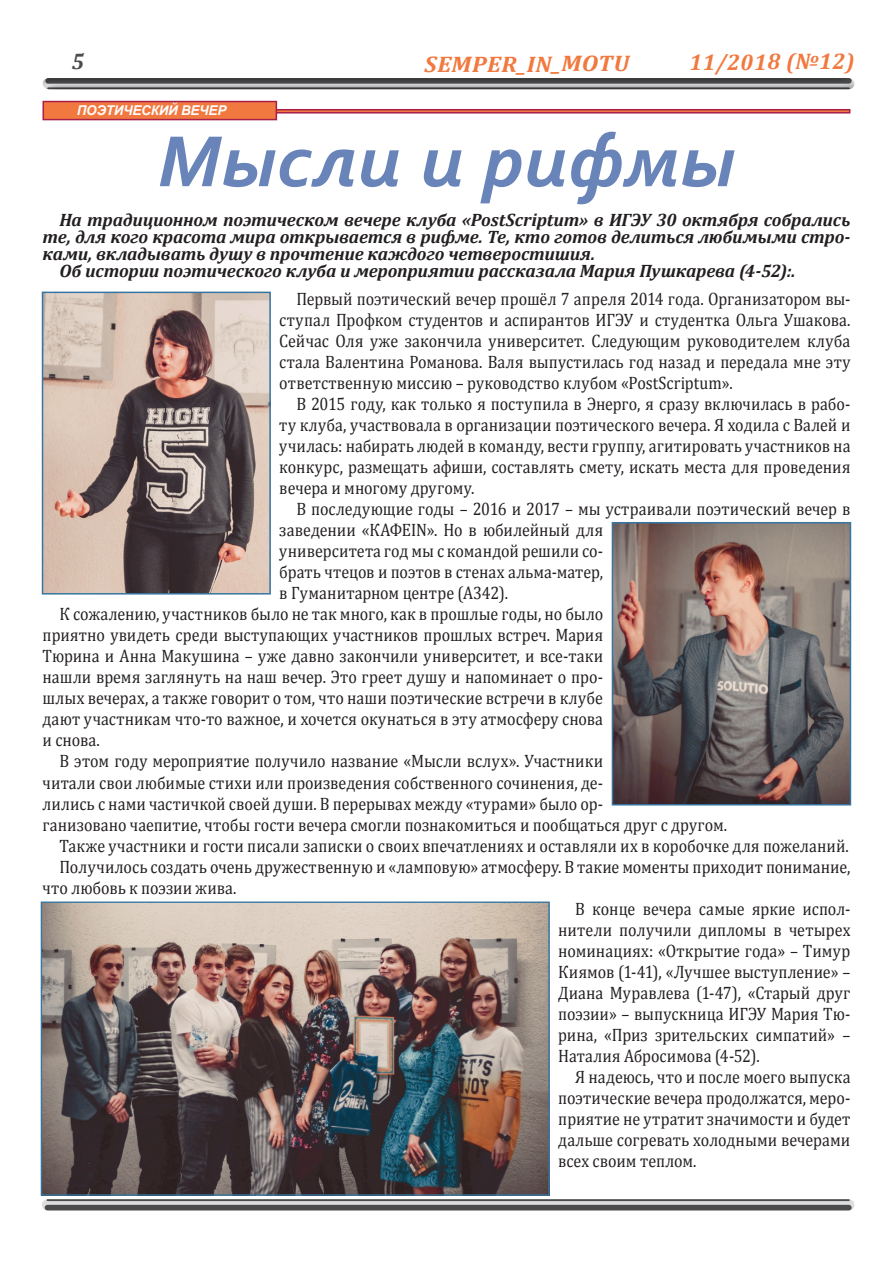
<style>
.page{position:relative;width:893px;height:1263px;background:#fff}
.page>*{position:absolute;margin:0;border:0;box-sizing:border-box;transform-origin:0 0}
.t1{font:italic 700 75.75px "Corbel";color:#6884b9;scale:1.05 1}
.t2{font:italic 700 22.5px "Cambria";color:#f1793f;scale:1.09 1}
.t3{font:italic 700 22.5px "Cambria";color:#f1793f}
.t4{font:18px/21px "Cambria";color:#231f20;text-align:justify;scale:.89 1}
.t5{font:italic 700 18px "Cambria";letter-spacing:-.01em;color:#231f20}
.t6{font:italic 700 13.5px "Arial";letter-spacing:-.02em;color:#fefbfc}
</style>
<div class="page">
<svg style="left:47px;top:1201px;width:802px;height:4px;background:#d2d3d5"></svg>
<hr style="left:47px;top:1199px;width:802px;height:2px;background:#4b4c4d">
<div style="left:47px;top:1205px;width:802px;height:5px;background:#4b4c4d"></div>
<div style="left:0;top:33px;width:893px;height:102px;background:#231f20;opacity:.5"></div>
<svg style="left:277px;top:109px;width:573px;height:5px;background:#c64f57"></svg>
<div style="left:43px;top:101px;width:234px;height:19px;background:#f1793f;border:2px solid #a81f4a"></div>
<img style="left:43px;top:903px;width:505px;height:291px">
<div style="left:41px;top:901px;width:509px;height:295px;border:1px solid #3676a3"></div>
<img style="left:45px;top:295px;width:223px;height:296px">
<div style="left:42px;top:292px;width:229px;height:302px;border:2px solid #3676a3"></div>
<img style="left:615px;top:525px;width:233px;height:277px">
<div style="left:612px;top:522px;width:239px;height:283px;border:2px solid #3676a3"></div>
<svg style="left:72px;top:53px;width:12px;height:16px"></svg>
<p class="t6" style="left:77px;top:101px;width:151px">ПОЭТИЧЕСКИЙ ВЕЧЕР</p>
<p class="t2" style="left:424px;top:50px;width:189px;rotate:-1deg">SEMPER_IN_MOTU</p>
<p class="t3" style="left:689px;top:47px;width:167px;rotate:-1deg">11/2018 (№12)</p>
<h1 class="t1" style="left:157px;top:114px;width:552px">Мысли и рифмы</h1>
<p class="t5" style="left:60px;top:207px;width:792px">На традиционном поэтическом вечере клуба «PostScriptum» в ИГЭУ 30 октября собрались</p>
<p class="t5" style="left:43px;top:224px;width:809px">те, для кого красота мира открывается в рифме. Те, кто готов делиться любимыми стро-</p>
<p class="t5" style="left:43px;top:241px;width:554px">ками, вкладывать душу в прочтение каждого четверостишия.</p>
<p class="t5" style="left:60px;top:258px;width:738px">Об истории поэтического клуба и мероприятии рассказала Мария Пушкарева (4-52):.</p>
<p class="t4" style="left:279px;top:289px;width:643px;text-indent:17px">Первый поэтический вечер прошёл 7 апреля 2014 года. Организатором вы&shy;ступал Профком студентов и аспирантов ИГЭУ и студентка Ольга Ушакова.<br>Сейчас Оля уже закончила университет. Следующим руководителем клуба стала Валентина Романова. Валя выпустилась год назад и передала мне эту ответственную миссию – руководство клубом «PostScriptum».</p>
<p class="t4" style="left:279px;top:394px;width:643px;text-indent:17px">В 2015 году, как только я поступила в Энерго, я сразу включилась в рабо&shy;ту клуба, участвовала в организации поэтического вечера. Я ходила с Валей и училась: набирать людей в команду, вести группу, агитировать участников на конкурс, размещать афиши, составлять смету, искать места для проведения вечера и многому другому.</p>
<p class="t4" style="left:296px;top:499px;width:624px">В последующие годы – 2016 и 2017 – мы устраивали поэтический вечер в</p>
<p class="t4" style="left:279px;top:520px;width:365px">заведении «КАФЕIN». Но в юбилейный для</p>
<p class="t4" style="left:279px;top:541px;width:365px">университета год мы с командой решили со-</p>
<p class="t4" style="left:279px;top:562px;width:365px">брать чтецов и поэтов в стенах альма-матер,</p>
<p class="t4" style="left:279px;top:583px;width:258px">в Гуманитарном центре (А342).</p>
<p class="t4" style="left:60px;top:604px;width:612px">К сожалению, участников было не так много, как в прошлые годы, но было</p>
<p class="t4" style="left:43px;top:625px;width:631px">приятно увидеть среди выступающих участников прошлых встреч. Мария</p>
<p class="t4" style="left:43px;top:646px;width:631px">Тюрина и Анна Макушина – уже давно закончили университет, и все-таки</p>
<p class="t4" style="left:43px;top:667px;width:631px">нашли время заглянуть на наш вечер. Это греет душу и напоминает о про-</p>
<p class="t4" style="left:43px;top:688px;width:631px">шлых вечерах, а также говорит о том, что наши поэтические встречи в клубе</p>
<p class="t4" style="left:43px;top:709px;width:631px">дают участникам что-то важное, и хочется окунаться в эту атмосферу снова</p>
<p class="t4" style="left:43px;top:730px;width:66px">и снова.</p>
<p class="t4" style="left:60px;top:751px;width:612px">В этом году мероприятие получило название «Мысли вслух». Участники</p>
<p class="t4" style="left:43px;top:772px;width:631px">читали свои любимые стихи или произведения собственного сочинения, де-</p>
<p class="t4" style="left:43px;top:793px;width:631px">лились с нами частичкой своей души. В перерывах между «турами» было ор-</p>
<p class="t4" style="left:43px;top:814px;width:771px">ганизовано чаепитие, чтобы гости вечера смогли познакомиться и пообщаться друг с другом.</p>
<p class="t4" style="left:60px;top:835px;width:888px">Также участники и гости писали записки о своих впечатлениях и оставляли их в коробочке для пожеланий.</p>
<p class="t4" style="left:60px;top:856px;width:890px">Получилось создать очень дружественную и «ламповую» атмосферу. В такие моменты приходит понимание,</p>
<p class="t4" style="left:43px;top:877px;width:220px">что любовь к поэзии жива.</p>
<p class="t4" style="left:575px;top:898px;width:311px">В конце вечера самые яркие испол-</p>
<p class="t4" style="left:558px;top:919px;width:330px">нители получили дипломы в четырех</p>
<p class="t4" style="left:558px;top:940px;width:330px">номинациях: «Открытие года» – Тимур</p>
<p class="t4" style="left:558px;top:961px;width:330px">Киямов (1-41), «Лучшее выступление» –</p>
<p class="t4" style="left:558px;top:982px;width:330px">Диана Муравлева (1-47), «Старый друг</p>
<p class="t4" style="left:558px;top:1003px;width:330px">поэзии» – выпускница ИГЭУ Мария Тю-</p>
<p class="t4" style="left:558px;top:1024px;width:330px">рина, «Приз зрительских симпатий» –</p>
<p class="t4" style="left:558px;top:1045px;width:228px">Наталия Абросимова (4-52).</p>
<p class="t4" style="left:575px;top:1066px;width:311px">Я надеюсь, что и после моего выпуска</p>
<p class="t4" style="left:558px;top:1087px;width:330px">поэтические вечера продолжатся, меро-</p>
<p class="t4" style="left:558px;top:1108px;width:330px">приятие не утратит значимости и будет</p>
<p class="t4" style="left:558px;top:1129px;width:330px">дальше согревать холодными вечерами</p>
<p class="t4" style="left:558px;top:1150px;width:157px">всех своим теплом.</p>
</div>
